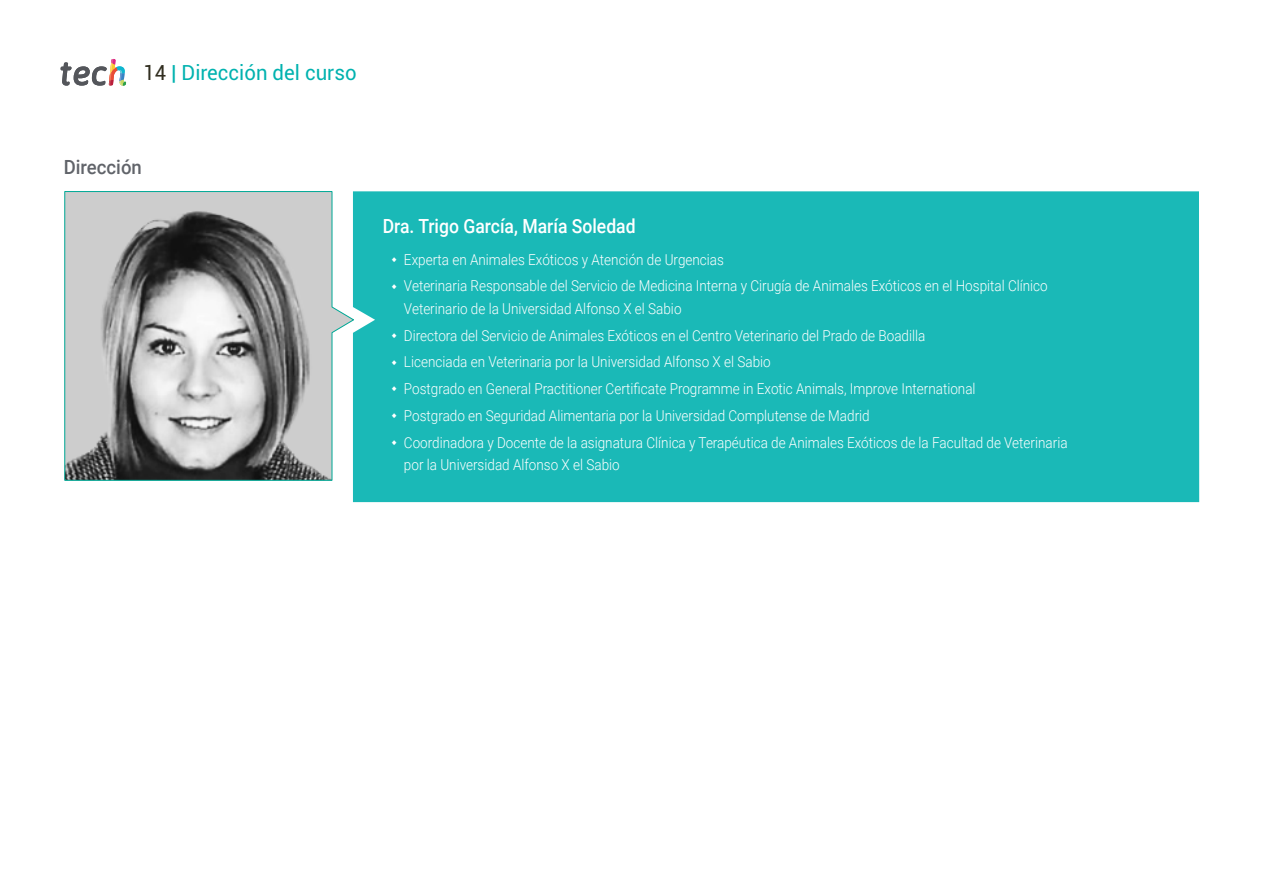
<style>
.page{position:relative;width:1263px;height:893px;background:#fff}
.page>*{position:absolute;margin:0;border:0;box-sizing:border-box;transform-origin:0 0}
.t1{font:21px "Roboto";color:#00b2af}
.t2{font:500 19.5px "Roboto";color:#fff;scale:.9 1}
.t3{font:500 19.5px "Roboto";color:#61646a;scale:.95 1}
.t4{font:300 15px/26.7px "Roboto";color:#fff;scale:.9 1}
.s1{color:#312e20}
</style>
<div class="page">
<div style="left:353px;top:191px;width:846px;height:311px;background:#1ab9b7"></div>
<svg style="left:64px;top:191px;width:290px;height:290px;background:#a5a8a7"></svg>
<svg style="left:61px;top:59px;width:65px;height:27px"></svg>
<svg style="left:392px;top:257px;width:5px;height:5px"></svg>
<svg style="left:392px;top:284px;width:5px;height:5px"></svg>
<svg style="left:392px;top:333px;width:5px;height:5px"></svg>
<svg style="left:392px;top:360px;width:5px;height:5px"></svg>
<svg style="left:392px;top:386px;width:5px;height:5px"></svg>
<svg style="left:392px;top:413px;width:5px;height:5px"></svg>
<svg style="left:392px;top:440px;width:5px;height:5px"></svg>
<h1 class="t1" style="left:144px;top:57px;width:215px"><span class="s1">14</span> | Dirección del curso</h1>
<h2 class="t3" style="left:64px;top:154px;width:84px">Dirección</h2>
<h2 class="t2" style="left:383px;top:212px;width:283px">Dra. Trigo García, María Soledad</h2>
<p class="t4" style="left:404px;top:245px;width:717px">Experta en Animales Exóticos y Atención de Urgencias<br>Veterinaria Responsable del Servicio de Medicina Interna y Cirugía de Animales Exóticos en el Hospital Clínico</p>
<p class="t4" style="left:404px;top:294px;width:739px">Veterinario de la Universidad Alfonso X el Sabio<br>Directora del Servicio de Animales Exóticos en el Centro Veterinario del Prado de Boadilla<br>Licenciada en Veterinaria por la Universidad Alfonso X el Sabio<br>Postgrado en General Practitioner Certificate Programme in Exotic Animals, Improve International<br>Postgrado en Seguridad Alimentaria por la Universidad Complutense de Madrid<br>Coordinadora y Docente de la asignatura Clínica y Terapéutica de Animales Exóticos de la Facultad de Veterinaria</p>
<p class="t4" style="left:404px;top:451px;width:241px">por la Universidad Alfonso X el Sabio</p>
</div>
